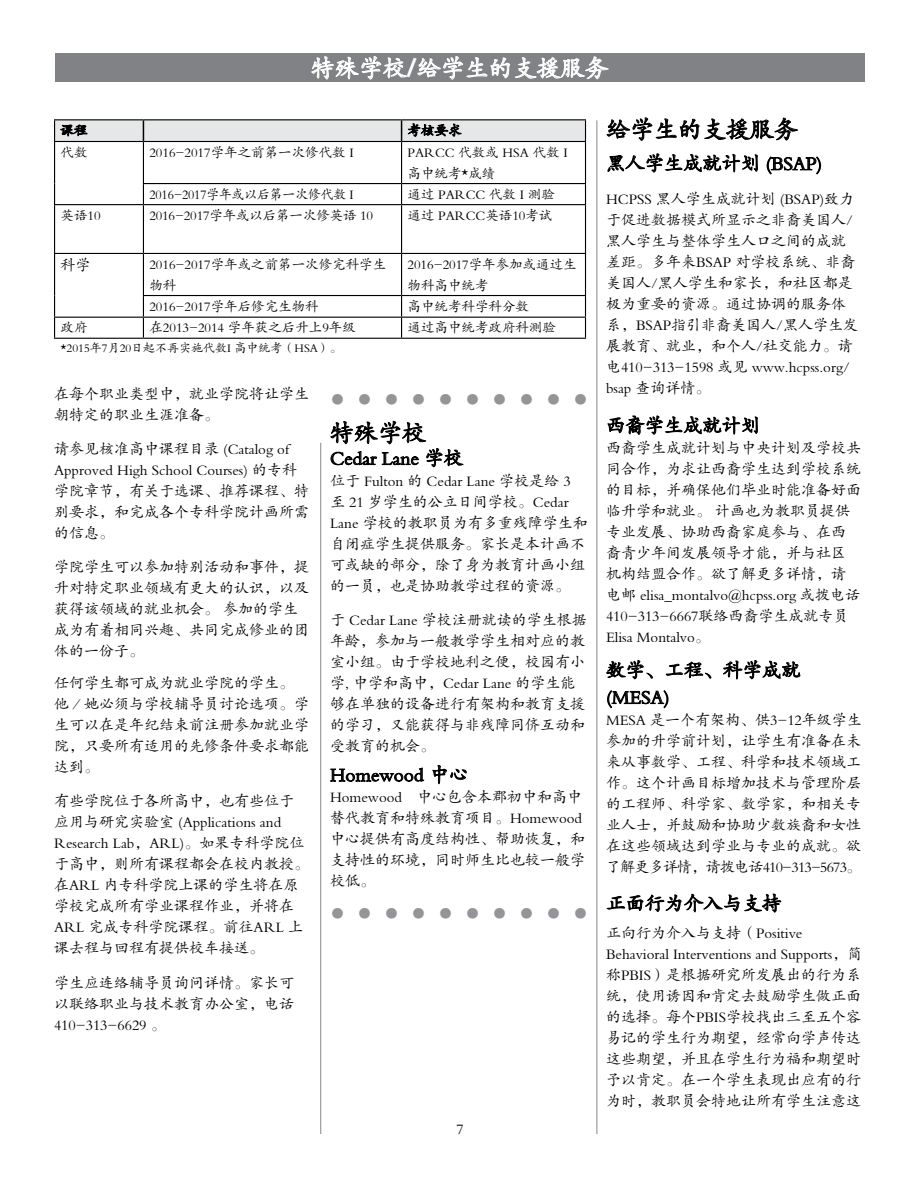
<style>
.page{position:relative;width:918px;height:1188px;background:#fff}
.page>*{position:absolute;margin:0;border:0;box-sizing:border-box;transform-origin:0 0}
.t1{font:500 condensed 30px "Helvetica Neue LT Std";color:#939598}
.t2{font:24px "FZKTJW GB1 0";color:#fff}
.t3{font:24px "FZKTJW GB1 0";color:#000}
.t4{font:19.5px/27px "FZKTJW GB1 0";color:#000}
.t5{font:15px/21px "FZKTJW GB1 0";color:#000}
.t6{font:13.5px/21px "FZKTJW GB1 0";color:#000}
.t7{font:13.5px "FZKTJW GB1 0";color:#000;scale:.95 1}
.t8{font:12px "FZKTJW GB1 0";color:#000}
.s1{font-family:"Avenir LT Std";font-weight:900}
</style>
<div class="page">
<div style="left:55px;top:53px;width:810px;height:28px;background:#808285"></div>
<svg style="left:330px;top:420px;width:134px;height:47px"></svg>
<svg style="left:330px;top:767px;width:94px;height:15px"></svg>
<svg style="left:432px;top:765px;width:35px;height:19px"></svg>
<hr style="left:320px;top:443px;width:1px;height:691px;background:#939598">
<hr style="left:596px;top:120px;width:1px;height:1014px;background:#939598">
<svg style="left:607px;top:415px;width:151px;height:20px"></svg>
<svg style="left:723px;top:660px;width:77px;height:20px"></svg>
<svg style="left:606px;top:660px;width:105px;height:49px"></svg>
<svg style="left:606px;top:893px;width:175px;height:20px"></svg>
<hr style="left:54px;top:142px;width:1px;height:42px;background:#000">
<svg style="left:54px;top:184px;width:1px;height:20px"></svg>
<hr style="left:143px;top:142px;width:1px;height:41px;background:#000">
<hr style="left:401px;top:142px;width:1px;height:41px;background:#000">
<hr style="left:585px;top:142px;width:1px;height:41px;background:#000">
<hr style="left:143px;top:183px;width:259px;height:1px;background:#000">
<svg style="left:143px;top:184px;width:1px;height:20px"></svg>
<hr style="left:402px;top:183px;width:184px;height:1px;background:#000">
<svg style="left:401px;top:184px;width:1px;height:20px"></svg>
<svg style="left:585px;top:184px;width:1px;height:20px"></svg>
<hr style="left:54px;top:204px;width:89px;height:1px;background:#000">
<hr style="left:54px;top:205px;width:1px;height:48px;background:#000">
<hr style="left:143px;top:204px;width:259px;height:1px;background:#000">
<hr style="left:143px;top:205px;width:1px;height:48px;background:#000">
<hr style="left:402px;top:204px;width:184px;height:1px;background:#000">
<hr style="left:401px;top:205px;width:1px;height:48px;background:#000">
<hr style="left:585px;top:205px;width:1px;height:48px;background:#000">
<hr style="left:54px;top:253px;width:89px;height:1px;background:#000">
<hr style="left:54px;top:254px;width:1px;height:42px;background:#000">
<hr style="left:143px;top:253px;width:259px;height:1px;background:#000">
<hr style="left:143px;top:254px;width:1px;height:41px;background:#000">
<hr style="left:402px;top:253px;width:184px;height:1px;background:#000">
<hr style="left:401px;top:254px;width:1px;height:41px;background:#000">
<hr style="left:585px;top:254px;width:1px;height:41px;background:#000">
<hr style="left:143px;top:295px;width:259px;height:1px;background:#000">
<hr style="left:402px;top:295px;width:184px;height:1px;background:#000">
<hr style="left:54px;top:317px;width:89px;height:1px;background:#000">
<svg style="left:54px;top:296px;width:1px;height:42px"></svg>
<hr style="left:143px;top:317px;width:259px;height:1px;background:#000">
<svg style="left:143px;top:296px;width:1px;height:42px"></svg>
<hr style="left:402px;top:317px;width:184px;height:1px;background:#000">
<svg style="left:401px;top:296px;width:1px;height:42px"></svg>
<svg style="left:585px;top:296px;width:1px;height:42px"></svg>
<hr style="left:54px;top:338px;width:89px;height:1px;background:#000">
<hr style="left:143px;top:338px;width:259px;height:1px;background:#000">
<hr style="left:402px;top:338px;width:184px;height:1px;background:#000">
<svg style="left:54px;top:56px;width:767px;height:119px"></svg>
<h2 class="t2" style="left:311px;top:56px;width:299px">特殊学校<span class="s1">/</span>给学生的支援服务</h2>
<p class="t6" style="left:61px;top:120px;width:29px;line-height:21.6px">课程代数</p>
<p class="t6" style="left:149px;top:142px;width:206px">2016-2017学年之前第一次修代数 I</p>
<p class="t6" style="left:408px;top:142px;width:162px">PARCC 代数或 HSA 代数 I高中统考*成绩</p>
<p class="t7" style="left:149px;top:187px;width:217px">2016-2017学年或以后第一次修代数 I</p>
<p class="t6" style="left:408px;top:184px;width:149px">通过 PARCC 代数 I 测验</p>
<p class="t6" style="left:61px;top:205px;width:42px">英语10</p>
<p class="t6" style="left:149px;top:205px;width:225px">2016-2017学年或以后第一次修英语 10</p>
<p class="t6" style="left:408px;top:205px;width:146px">通过 PARCC英语10考试</p>
<p class="t5" style="left:61px;top:254px;width:31px">科学</p>
<p class="t6" style="left:149px;top:254px;width:238px">2016-2017学年或之前第一次修完科学生物科</p>
<p class="t6" style="left:408px;top:254px;width:171px">2016-2017学年参加或通过生物科高中统考</p>
<p class="t6" style="left:149px;top:296px;width:171px">2016-2017学年后修完生物科</p>
<p class="t6" style="left:408px;top:296px;width:123px">高中统考科学科分数</p>
<p class="t6" style="left:61px;top:317px;width:28px">政府</p>
<p class="t6" style="left:149px;top:317px;width:208px">在2013-2014 学年获之后升上9年级</p>
<p class="t6" style="left:408px;top:317px;width:150px">通过高中统考政府科测验</p>
<p class="t8" style="left:61px;top:342px;width:283px">*2015年7月20日起不再实施代数I 高中统考（HSA）。</p>
<p class="t5" style="left:54px;top:384px;width:256px">在每个职业类型中，就业学院将让学生朝特定的职业生涯准备。</p>
<p class="t5" style="left:54px;top:439px;width:256px">请参见核准高中课程目录 (Catalog of<br>Approved High School Courses) 的专科学院章节，有关于选课、推荐课程、特别要求，和完成各个专科学院计画所需的信息。</p>
<p class="t5" style="left:54px;top:557px;width:256px">学院学生可以参加特别活动和事件，提升对特定职业领域有更大的认识，以及获得该领域的就业机会。 参加的学生成为有着相同兴趣、共同完成修业的团体的一份子。</p>
<p class="t5" style="left:54px;top:672px;width:256px">任何学生都可成为就业学院的学生。他／她必须与学校辅导员讨论选项。学生可以在是年纪结束前注册参加就业学院，只要所有适用的先修条件要求都能达到。</p>
<p class="t5" style="left:54px;top:791px;width:256px">有些学院位于各所高中，也有些位于应用与研究实验室 (Applications and<br>Research Lab，ARL)。如果专科学院位于高中，则所有课程都会在校内教授。在ARL 内专科学院上课的学生将在原学校完成所有学业课程作业，并将在<br>ARL 完成专科学院课程。前往ARL 上课去程与回程有提供校车接送。</p>
<p class="t5" style="left:54px;top:972px;width:241px;text-align:justify">学生应连络辅导员询问详情。家长可以联络职业与技术教育办公室，电话410-313-6629 。</p>
<h1 class="t1" style="left:330px;top:382px;width:259px">••••••••••</h1>
<h2 class="t3" style="left:330px;top:420px;width:97px">特殊学校</h2>
<h3 class="t4" style="left:330px;top:445px;width:135px">Cedar Lane 学校</h3>
<p class="t5" style="left:330px;top:470px;width:259px">位于 Fulton 的 Cedar Lane 学校是给 3至 21 岁学生的公立日间学校。Cedar<br>Lane 学校的教职员为有多重残障学生和自闭症学生提供服务。家长是本计画不可或缺的部分，除了身为教育计画小组的一员，也是协助教学过程的资源。</p>
<p class="t5" style="left:330px;top:610px;width:258px">于 Cedar Lane 学校注册就读的学生根据年龄，参加与一般教学学生相对应的教室小组。由于学校地利之便，校园有小学, 中学和高中，Cedar Lane 的学生能够在单独的设备进行有架构和教育支援的学习，又能获得与非残障同侪互动和受教育的机会。</p>
<h3 class="t4" style="left:330px;top:762px;width:140px">Homewood 中心</h3>
<p class="t5" style="left:330px;top:787px;width:256px">Homewood　中心包含本郡初中和高中替代教育和特殊教育项目。Homewood中心提供有高度结构性、帮助恢复，和支持性的环境，同时师生比也较一般学校低。</p>
<h1 class="t1" style="left:330px;top:896px;width:259px">••••••••••</h1>
<p class="t5" style="left:456px;top:1118px;width:9px">7</p>
<h2 class="t3" style="left:606px;top:117px;width:193px">给学生的支援服务</h2>
<h3 class="t4" style="left:606px;top:150px;width:218px">黑人学生成就计划 (BSAP)</h3>
<p class="t5" style="left:606px;top:189px;width:254px">HCPSS 黑人学生成就计划 (BSAP)致力于促进数据模式所显示之非裔美国人/黑人学生与整体学生人口之间的成就差距。多年来BSAP 对学校系统、非裔美国人/黑人学生和家长，和社区都是极为重要的资源。通过协调的服务体系，BSAP指引非裔美国人/黑人学生发展教育、就业，和个人/社交能力。请电410-313-1598 或见 www.hcpss.org/ bsap 查询详情。</p>
<h3 class="t4" style="left:606px;top:412px;width:156px">西裔学生成就计划</h3>
<p class="t5" style="left:606px;top:438px;width:256px">西裔学生成就计划与中央计划及学校共同合作，为求让西裔学生达到学校系统的目标，并确保他们毕业时能准备好面临升学和就业。 计画也为教职员提供专业发展、协助西裔家庭参与、在西裔青少年间发展领导才能，并与社区机构结盟合作。欲了解更多详情，请电邮 elisa_montalvo@hcpss.org 或拨电话<br>410-313-6667联络西裔学生成就专员<br>Elisa Montalvo。</p>
<h3 class="t4" style="left:606px;top:657px;width:196px">数学、工程、科学成就(MESA)</h3>
<p class="t5" style="left:606px;top:709px;width:257px;text-align:justify">MESA 是一个有架构、供3-12年级学生参加的升学前计划，让学生有准备在未来从事数学、工程、科学和技术领域工作。这个计画目标增加技术与管理阶层的工程师、科学家、数学家，和相关专业人士，并鼓励和协助少数族裔和女性在这些领域达到学业与专业的成就。欲了解更多详情，请拨电话410-313-5673。</p>
<h3 class="t4" style="left:606px;top:890px;width:177px">正面行为介入与支持</h3>
<p class="t5" style="left:606px;top:922px;width:258px">正向行为介入与支持（Positive<br>Behavioral Interventions and Supports，简称PBIS）是根据研究所发展出的行为系统，使用诱因和肯定去鼓励学生做正面的选择。每个PBIS学校找出三至五个容易记的学生行为期望，经常向学声传达这些期望，并且在学生行为福和期望时予以肯定。在一个学生表现出应有的行为时，教职员会特地让所有学生注意这</p>
</div>
